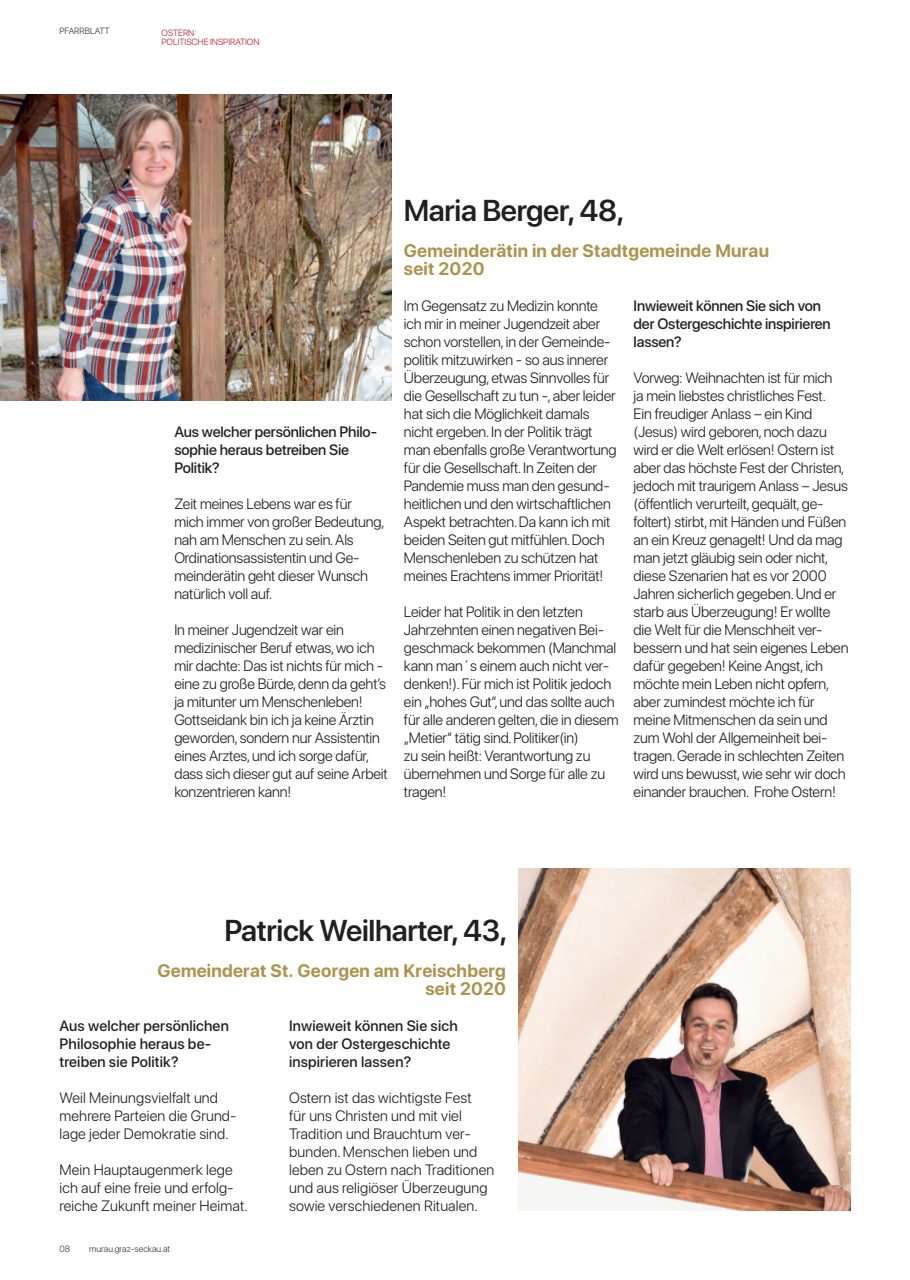
<style>
.page{position:relative;width:910px;height:1280px;background:#fff}
.page>*{position:absolute;margin:0;border:0;box-sizing:border-box;transform-origin:0 0}
.t1{font:600 30px "SF Pro Display";letter-spacing:-.01em;color:#231f20}
.t2{font:700 18px/18px "SF Pro Display";letter-spacing:.01em;color:#ad934d}
.t3{font:300 15px/18px "SF Pro Display";letter-spacing:-.01em;color:#231f20}
.t4{font:300 15px/18px "SF Pro Display";letter-spacing:.01em;color:#231f20}
.t5{font:500 15px/18px "SF Pro Display";letter-spacing:-.01em;color:#231f20}
.t6{font:500 15px/18px "SF Pro Display";letter-spacing:.01em;color:#231f20}
.t7{font:300 9px "SF Pro Display";letter-spacing:.005em;color:#32363a}
.t8{font:300 9px/9px "SF Pro Display";color:#c11927}
</style>
<div class="page">
<img style="left:519px;top:869px;width:331px;height:342px">
<img style="left:0;top:95px;width:391px;height:306px">
<p class="t7" style="left:60px;top:26px;width:52px">PFARRBLATT</p>
<p class="t8" style="left:162px;top:29px;width:99px">OSTERN:<br>POLITISCHE INSPIRATION</p>
<p class="t5" style="left:174px;top:422px;width:204px">Aus welcher persönlichen Philo&shy;sophie heraus betreiben Sie<br>Politik?</p>
<p class="t3" style="left:174px;top:494px;width:212px">Zeit meines Lebens war es für mich immer von großer Bedeutung, nah am Menschen zu sein. Als<br>Ordinationsassistentin und Ge&shy;meinderätin geht dieser Wunsch natürlich voll auf.</p>
<p class="t3" style="left:174px;top:620px;width:215px">In meiner Jugendzeit war ein medizinischer Beruf etwas, wo ich mir dachte: Das ist nichts für mich - eine zu große Bürde, denn da geht’s ja mitunter um Menschenleben!<br>Gottseidank bin ich ja keine Ärztin geworden, sondern nur Assistentin eines Arztes, und ich sorge dafür, dass sich dieser gut auf seine Arbeit konzentrieren kann!</p>
<h1 class="t1" style="left:404px;top:189px;width:222px">Maria Berger, 48,</h1>
<p class="t2" style="left:404px;top:241px;width:367px">Gemeinderätin in der Stadtgemeinde Murau seit 2020</p>
<p class="t5" style="left:634px;top:296px;width:199px">Inwieweit können Sie sich von der Ostergeschichte inspirieren lassen?</p>
<p class="t3" style="left:634px;top:368px;width:216px">Vorweg: Weihnachten ist für mich<br>ja mein liebstes christliches Fest.<br>Ein freudiger Anlass – ein Kind (Jesus) wird geboren, noch dazu wird er die Welt erlösen! Ostern ist aber das höchste Fest der Christen, jedoch mit traurigem Anlass – Jesus (öffentlich verurteilt, gequält, ge&shy;foltert) stirbt, mit Händen und Füßen an ein Kreuz genagelt! Und da mag man jetzt gläubig sein oder nicht, diese Szenarien hat es vor 2000<br>Jahren sicherlich gegeben. Und er starb aus Überzeugung! Er wollte die Welt für die Menschheit ver&shy;bessern und hat sein eigenes Leben dafür gegeben! Keine Angst, ich möchte mein Leben nicht opfern, aber zumindest möchte ich für meine Mitmenschen da sein und zum Wohl der Allgemeinheit bei&shy;tragen. Gerade in schlechten Zeiten wird uns bewusst, wie sehr wir doch einander brauchen. Frohe Ostern!</p>
<p class="t3" style="left:404px;top:296px;width:214px">Im Gegensatz zu Medizin konnte ich mir in meiner Jugendzeit aber schon vorstellen, in der Gemeinde&shy;politik mitzuwirken - so aus innerer Überzeugung, etwas Sinnvolles für die Gesellschaft zu tun -, aber leider hat sich die Möglichkeit damals nicht ergeben. In der Politik trägt man ebenfalls große Verantwortung für die Gesellschaft. In Zeiten der Pandemie muss man den gesund&shy;heitlichen und den wirtschaftlichen Aspekt betrachten. Da kann ich mit beiden Seiten gut mitfühlen. Doch Menschenleben zu schützen hat meines Erachtens immer Priorität!</p>
<p class="t3" style="left:404px;top:602px;width:216px">Leider hat Politik in den letzten<br>Jahrzehnten einen negativen Bei&shy;geschmack bekommen (Manchmal kann man´s einem auch nicht ver&shy;denken!). Für mich ist Politik jedoch ein „hohes Gut“, und das sollte auch für alle anderen gelten, die in diesem „Metier“ tätig sind. Politiker(in)<br>zu sein heißt: Verantwortung zu übernehmen und Sorge für alle zu tragen!</p>
<h1 class="t1" style="left:225px;top:909px;width:285px">Patrick Weilharter, 43,</h1>
<p class="t2" style="left:157px;top:961px;width:350px;text-align:right">Gemeinderat St. Georgen am Kreischberg seit 2020</p>
<p class="t6" style="left:289px;top:1016px;width:170px">Inwieweit können Sie sich von der Ostergeschichte inspirieren lassen?</p>
<p class="t4" style="left:289px;top:1088px;width:207px">Ostern ist das wichtigste Fest<br>für uns Christen und mit viel<br>Tradition und Brauchtum ver&shy;bunden. Menschen lieben und leben zu Ostern nach Traditionen und aus religiöser Überzeugung sowie verschiedenen Ritualen.</p>
<p class="t6" style="left:60px;top:1016px;width:171px">Aus welcher persönlichen<br>Philosophie heraus be&shy;treiben sie Politik?</p>
<p class="t4" style="left:60px;top:1088px;width:179px">Weil Meinungsvielfalt und mehrere Parteien die Grund&shy;lage jeder Demokratie sind.</p>
<p class="t4" style="left:60px;top:1160px;width:190px">Mein Hauptaugenmerk lege ich auf eine freie und erfolg&shy;reiche Zukunft meiner Heimat.</p>
<p class="t7" style="left:60px;top:1243px;width:12px">08</p>
<p class="t7" style="left:89px;top:1243px;width:82px">murau.graz-seckau.at</p>
</div>
